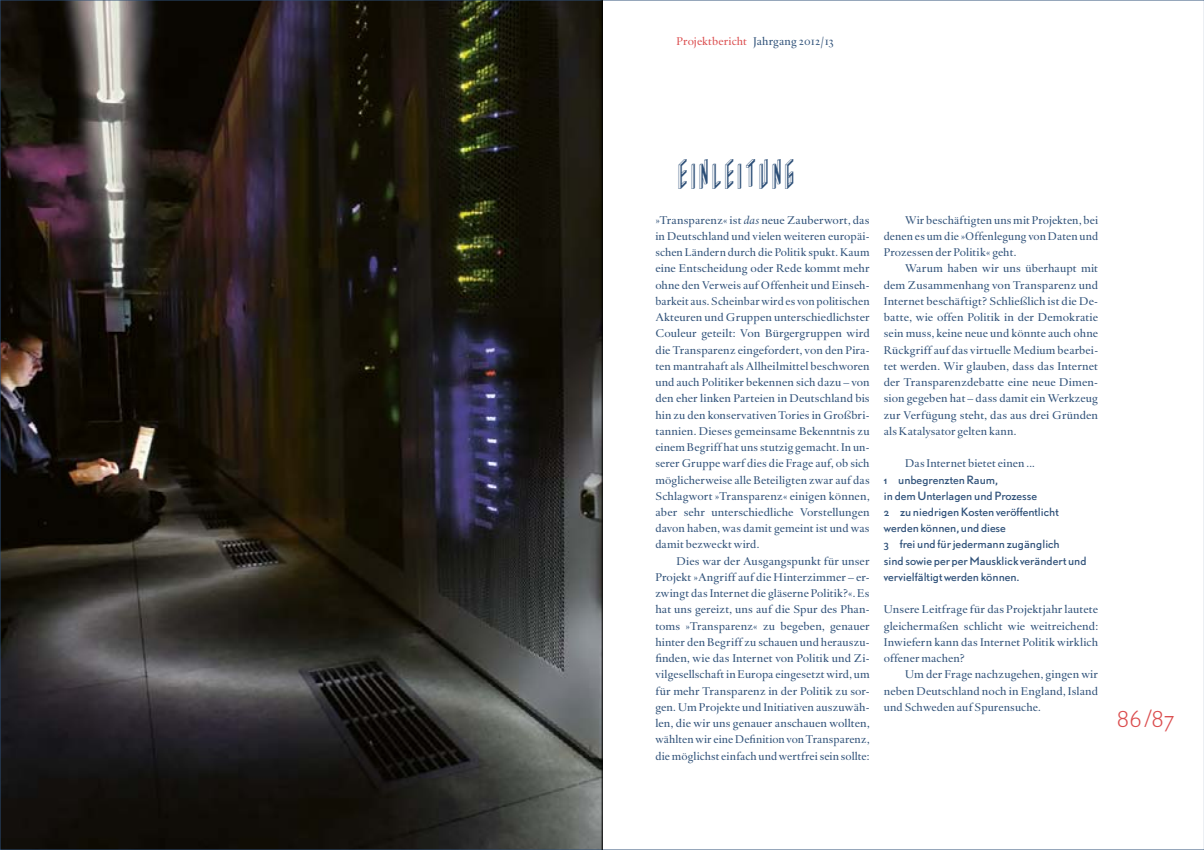
<style>
.page{position:relative;width:1204px;height:850px;background:#fff}
.page>*{position:absolute;margin:0;border:0;box-sizing:border-box;transform-origin:0 0}
.t1{font:37.5px "AC Framed Inverted";letter-spacing:.01em;color:#2e5078}
.t2{font:22.25px "DTL Nobel ST Light";color:#db4d4e}
.t3{font:11.5px/16.2px "DTL Haarlemmer SD";letter-spacing:.005em;color:#2e5078;text-align:justify}
.t4{font:10.62px/16.2px "DTL Nobel ST";color:#2e5078}
.s1{color:#db4d4e}
.s2{font-style:italic}
</style>
<div class="page">
<img style="left:2px;top:2px;width:600px;height:846px">
<hr style="left:602px;top:0;width:1px;height:850px;background:#000">
<p class="t3" style="left:676px;top:33px;width:159px"><span class="s1">Projektbericht</span> Jahrgang 2012/13</p>
<h1 class="t1" style="left:676px;top:154px;width:121px">EINLEITUNG</h1>
<p class="t3" style="left:655px;top:212px;width:216px">»Transparenz« ist <span class="s2">das</span> neue Zauberwort, das in Deutschland und vielen weiteren europäi&shy;schen Ländern durch die Politik spukt. Kaum eine Entscheidung oder Rede kommt mehr ohne den Verweis auf Offenheit und Einseh&shy;barkeit aus. Scheinbar wird es von politischen Akteuren und Gruppen unterschiedlichster Couleur geteilt: Von Bürgergruppen wird die Transparenz eingefordert, von den Pira&shy;ten mantrahaft als Allheilmittel beschworen und auch Politiker bekennen sich dazu – von den eher linken Parteien in Deutschland bis hin zu den konservativen Tories in Großbri&shy;tannien. Dieses gemeinsame Bekenntnis zu einem Begriff hat uns stutzig gemacht. In un&shy;serer Gruppe warf dies die Frage auf, ob sich möglicherweise alle Beteiligten zwar auf das Schlagwort »Transparenz« einigen können, aber sehr unterschiedliche Vorstellungen davon haben, was damit gemeint ist und was damit bezweckt wird.</p>
<p class="t3" style="left:655px;top:553px;width:216px;text-indent:21px">Dies war der Ausgangspunkt für unser Projekt »Angriff auf die Hinterzimmer – er&shy;zwingt das Internet die gläserne Politik?«. Es hat uns gereizt, uns auf die Spur des Phan&shy;toms »Transparenz« zu begeben, genauer hinter den Begriff zu schauen und herauszu&shy;finden, wie das Internet von Politik und Zi&shy;vilgesellschaft in Europa eingesetzt wird, um für mehr Transparenz in der Politik zu sor&shy;gen. Um Projekte und Initiativen auszuwäh&shy;len, die wir uns genauer anschauen wollten, wählten wir eine Definition von Transparenz, die möglichst einfach und wertfrei sein sollte:</p>
<p class="t3" style="left:884px;top:212px;width:216px;text-indent:21px">Wir beschäftigten uns mit Projekten, bei denen es um die »Offenlegung von Daten und Prozessen der Politik« geht.</p>
<p class="t3" style="left:884px;top:261px;width:216px;text-indent:21px">Warum haben wir uns überhaupt mit dem Zusammenhang von Transparenz und Internet beschäftigt? Schließlich ist die De&shy;batte, wie offen Politik in der Demokratie sein muss, keine neue und könnte auch ohne Rückgriff auf das virtuelle Medium bearbei&shy;tet werden. Wir glauben, dass das Internet der Transparenzdebatte eine neue Dimen&shy;sion gegeben hat – dass damit ein Werkzeug zur Verfügung steht, das aus drei Gründen als Katalysator gelten kann.</p>
<p class="t3" style="left:905px;top:456px;width:131px">Das Internet bietet einen ...</p>
<p class="t4" style="left:884px;top:471px;width:204px">1 unbegrenzten Raum,<br>in dem Unterlagen und Prozesse<br>2 zu niedrigen Kosten veröffentlicht werden können, und diese<br>3 frei und für jedermann zugänglich<br>sind sowie per per Mausklick verändert und vervielfältigt werden können.</p>
<p class="t3" style="left:884px;top:602px;width:216px">Unsere Leitfrage für das Projektjahr lautete gleichermaßen schlicht wie weitreichend:<br>Inwiefern kann das Internet Politik wirklich offener machen?</p>
<p class="t3" style="left:884px;top:667px;width:216px;text-indent:21px">Um der Frage nachzugehen, gingen wir neben Deutschland noch in England, Island und Schweden auf Spurensuche.</p>
<h2 class="t2" style="left:1116px;top:704px;width:59px">86/87</h2>
</div>
